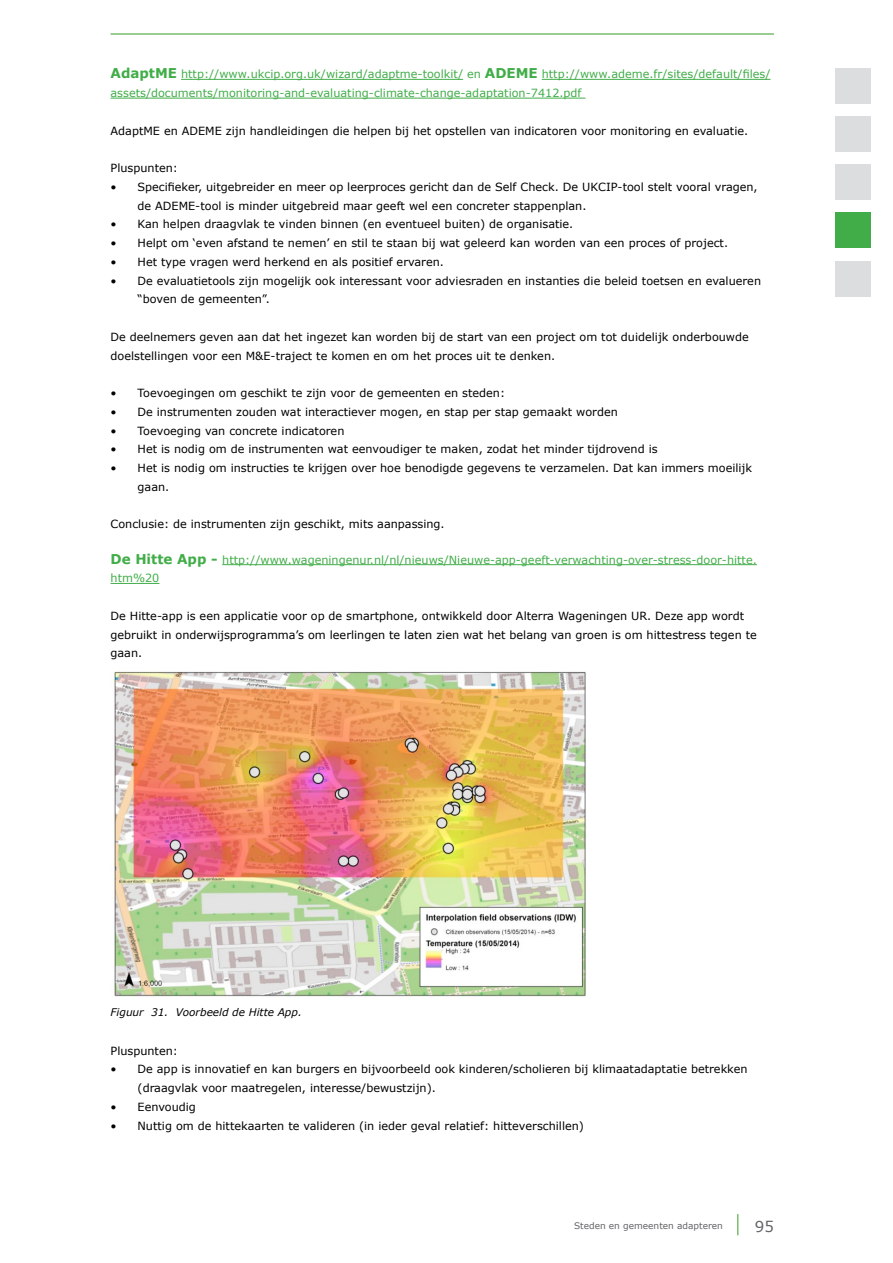
<style>
.page{position:relative;width:893px;height:1263px;background:#fff}
.page>*{position:absolute;margin:0;border:0;box-sizing:border-box;transform-origin:0 0}
.t1{font:15px "Verdana";color:#636466}
.t2{font:11.25px/18.8px "Verdana";color:#000}
.t3{font:11.25px/18.8px "Verdana";color:#41ad49}
.t4{font:italic 10.5px "Verdana";color:#000}
.t5{font:9px "Verdana";color:#636466}
.s1{font-weight:700;font-size:13.5px}
</style>
<div class="page">
<hr style="left:181px;top:79px;width:282px;height:1px;background:#41ad49">
<hr style="left:542px;top:79px;width:228px;height:1px;background:#41ad49">
<hr style="left:111px;top:98px;width:474px;height:1px;background:#41ad49">
<hr style="left:222px;top:564px;width:535px;height:1px;background:#41ad49">
<hr style="left:111px;top:583px;width:48px;height:1px;background:#41ad49">
<img style="left:113px;top:671px;width:473px;height:326px">
<hr style="left:111px;top:33px;width:663px;height:2px;background:#79bc6f">
<svg style="left:737px;top:1214px;width:1px;height:21px"></svg>
<div style="left:835px;top:68px;width:35px;height:35px;background:#dcddde"></div>
<div style="left:835px;top:116px;width:35px;height:35px;background:#dcddde"></div>
<div style="left:835px;top:164px;width:35px;height:35px;background:#dcddde"></div>
<div style="left:835px;top:213px;width:35px;height:35px;background:#41ad49"></div>
<div style="left:835px;top:262px;width:35px;height:35px;background:#dcddde"></div>
<p class="t3" style="left:111px;top:65px;width:661px"><span class="s1">AdaptME</span> http://www.ukcip.org.uk/wizard/adaptme-toolkit/ en <span class="s1">ADEME</span> http://www.ademe.fr/sites/default/files/ assets/documents/monitoring-and-evaluating-climate-change-adaptation-7412.pdf</p>
<p class="t2" style="left:111px;top:121px;width:639px">AdaptME en ADEME zijn handleidingen die helpen bij het opstellen van indicatoren voor monitoring en evaluatie.</p>
<p class="t2" style="left:111px;top:159px;width:69px">Pluspunten:</p>
<p class="t2" style="left:138px;top:177px;width:622px;text-indent:-27px">• Specifieker, uitgebreider en meer op leerproces gericht dan de Self Check. De UKCIP-tool stelt vooral vragen, de ADEME-tool is minder uitgebreid maar geeft wel een concreter stappenplan.</p>
<p class="t2" style="left:111px;top:215px;width:464px">• Kan helpen draagvlak te vinden binnen (en eventueel buiten) de organisatie.</p>
<p class="t2" style="left:111px;top:234px;width:619px">• Helpt om ‘even afstand te nemen’ en stil te staan bij wat geleerd kan worden van een proces of project.</p>
<p class="t2" style="left:111px;top:252px;width:335px">• Het type vragen werd herkend en als positief ervaren.</p>
<p class="t2" style="left:138px;top:271px;width:625px;text-indent:-27px">• De evaluatietools zijn mogelijk ook interessant voor adviesraden en instanties die beleid toetsen en evalueren “boven de gemeenten”.</p>
<p class="t2" style="left:111px;top:327px;width:640px">De deelnemers geven aan dat het ingezet kan worden bij de start van een project om tot duidelijk onderbouwde doelstellingen voor een M&amp;E-traject te komen en om het proces uit te denken.</p>
<p class="t2" style="left:111px;top:384px;width:396px">• Toevoegingen om geschikt te zijn voor de gemeenten en steden:</p>
<p class="t2" style="left:111px;top:402px;width:509px">• De instrumenten zouden wat interactiever mogen, en stap per stap gemaakt worden</p>
<p class="t2" style="left:111px;top:421px;width:235px">• Toevoeging van concrete indicatoren</p>
<p class="t2" style="left:111px;top:440px;width:549px">• Het is nodig om de instrumenten wat eenvoudiger te maken, zodat het minder tijdrovend is</p>
<p class="t2" style="left:138px;top:459px;width:616px;text-indent:-27px">• Het is nodig om instructies te krijgen over hoe benodigde gegevens te verzamelen. Dat kan immers moeilijk gaan.</p>
<p class="t2" style="left:111px;top:515px;width:336px">Conclusie: de instrumenten zijn geschikt, mits aanpassing.</p>
<p class="t3" style="left:111px;top:550px;width:648px"><span class="s1">De Hitte App -</span> http://www.wageningenur.nl/nl/nieuws/Nieuwe-app-geeft-verwachting-over-stress-door-hitte. htm%20</p>
<p class="t2" style="left:111px;top:606px;width:648px">De Hitte-app is een applicatie voor op de smartphone, ontwikkeld door Alterra Wageningen UR. Deze app wordt gebruikt in onderwijsprogramma’s om leerlingen te laten zien wat het belang van groen is om hittestress tegen te gaan.</p>
<p class="t4" style="left:111px;top:1005px;width:193px">Figuur 31. Voorbeeld de Hitte App.</p>
<p class="t2" style="left:111px;top:1041px;width:69px">Pluspunten:</p>
<p class="t2" style="left:138px;top:1060px;width:612px;text-indent:-27px">• De app is innovatief en kan burgers en bijvoorbeeld ook kinderen/scholieren bij klimaatadaptatie betrekken (draagvlak voor maatregelen, interesse/bewustzijn).</p>
<p class="t2" style="left:111px;top:1097px;width:87px">• Eenvoudig</p>
<p class="t2" style="left:111px;top:1116px;width:475px">• Nuttig om de hittekaarten te valideren (in ieder geval relatief: hitteverschillen)</p>
<p class="t5" style="left:574px;top:1220px;width:150px">Steden en gemeenten adapteren</p>
<h1 class="t1" style="left:755px;top:1216px;width:21px">95</h1>
</div>
